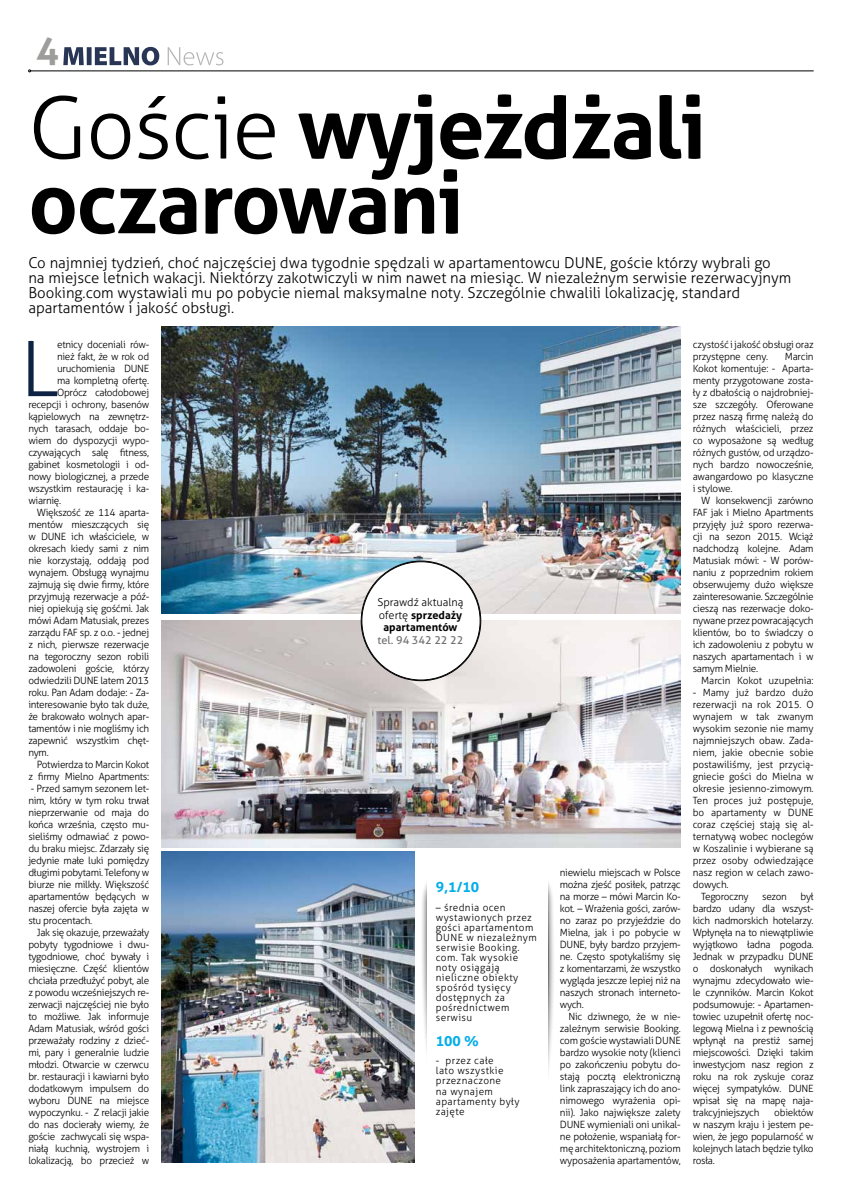
<style>
.page{position:relative;width:842px;height:1191px;background:#fff}
.page>*{position:absolute;margin:0;border:0;box-sizing:border-box;transform-origin:0 0}
.t1{font:700 86px/74.8px "Aller";letter-spacing:-.02em;color:#000}
.t2{font:300 76.6px "Aller";color:#0e2244}
.t3{font:700 38px "Aller";color:#9d9d9c}
.t4{font:300 15px/15px "Aller";color:#000}
.t5{font:700 14px "Aller";color:#00ade9}
.t6{font:300 11px/12.6px "Aller";color:#000;text-align:center}
.t7{font:11px "Aller";color:#706f6f}
.t8{font:300 10px/12px "Aller";letter-spacing:-.03em;color:#000;text-align:justify}
.t9{font:300 10px "Aller";letter-spacing:-.01em;color:#000}
.t10{font:300 10px/10px "Aller";letter-spacing:.04em;color:#000}
.s1{font-weight:300}
.s2{font-weight:700}
</style>
<div class="page">
<hr style="left:31px;top:71px;width:783px;height:1px;background:#000">
<svg style="left:168px;top:47px;width:55px;height:18px"></svg>
<svg style="left:63px;top:47px;width:96px;height:18px"></svg>
<div style="left:420px;top:861px;width:135px;height:298px;background:#000;opacity:.75"></div>
<svg style="left:424px;top:866px;width:130px;height:288px"></svg>
<div style="left:427px;top:855px;width:121px;height:307px;background:#fff"></div>
<img style="left:161px;top:326px;width:520px;height:287px">
<img style="left:161px;top:621px;width:520px;height:227px">
<img style="left:161px;top:851px;width:254px;height:311px">
<div style="left:361px;top:561px;width:119px;height:119px;background:#fff;border-radius:50%"></div>
<h3 class="t3" style="left:36px;top:28px;width:24px">4</h3>
<h1 class="t1" style="left:28px;top:90px;width:680px"><span class="s1">Goście</span> wyjeżdżali oczarowani</h1>
<p class="t4" style="left:28px;top:255px;width:765px">Co najmniej tydzień, choć najczęściej dwa tygodnie spędzali w apartamentowcu DUNE, goście którzy wybrali go<br>na miejsce letnich wakacji. Niektórzy zakotwiczyli w nim nawet na miesiąc. W niezależnym serwisie rezerwacyjnym Booking.com wystawiali mu po pobycie niemal maksymalne noty. Szczególnie chwalili lokalizację, standard apartamentów i jakość obsługi.</p>
<h2 class="t2" style="left:21px;top:323px;width:40px">L</h2>
<p class="t8" style="left:57px;top:338px;width:94px">etnicy doceniali rów-</p>
<p class="t8" style="left:693px;top:338px;width:122px">czystość i jakość obsługi oraz przystępne ceny.</p>
<p class="t8" style="left:57px;top:350px;width:94px">nież fakt, że w rok od</p>
<p class="t8" style="left:57px;top:362px;width:94px">uruchomienia DUNE</p>
<p class="t8" style="left:57px;top:374px;width:94px">ma kompletną ofertę.</p>
<p class="t8" style="left:57px;top:386px;width:94px">Oprócz całodobowej</p>
<p class="t8" style="left:28px;top:398px;width:122px">recepcji i ochrony, basenów</p>
<p class="t8" style="left:28px;top:410px;width:122px">kąpielowych na zewnętrz-</p>
<p class="t8" style="left:28px;top:422px;width:122px">nych tarasach, oddaje bo-</p>
<p class="t8" style="left:28px;top:434px;width:122px">wiem do dyspozycji wypo-</p>
<p class="t8" style="left:28px;top:446px;width:122px">czywających salę fitness,</p>
<p class="t8" style="left:28px;top:458px;width:122px">gabinet kosmetologii i od-</p>
<p class="t8" style="left:28px;top:470px;width:122px">nowy biologicznej, a przede</p>
<p class="t8" style="left:28px;top:482px;width:122px">wszystkim restaurację i ka-</p>
<p class="t8" style="left:28px;top:494px;width:34px">wiarnię.</p>
<p class="t8" style="left:37px;top:506px;width:114px">Większość ze 114 aparta-</p>
<p class="t8" style="left:28px;top:518px;width:122px">mentów mieszczących się</p>
<p class="t8" style="left:28px;top:530px;width:122px">w DUNE ich właściciele, w</p>
<p class="t8" style="left:28px;top:542px;width:122px">okresach kiedy sami z nim</p>
<p class="t8" style="left:28px;top:554px;width:122px">nie korzystają, oddają pod</p>
<p class="t8" style="left:28px;top:566px;width:122px">wynajem. Obsługą wynajmu</p>
<p class="t8" style="left:28px;top:578px;width:122px">zajmują się dwie firmy, które</p>
<p class="t8" style="left:28px;top:590px;width:122px">przyjmują rezerwacje a póź-</p>
<p class="t8" style="left:28px;top:602px;width:122px">niej opiekują się gośćmi. Jak</p>
<p class="t8" style="left:28px;top:614px;width:122px">mówi Adam Matusiak, prezes</p>
<p class="t8" style="left:28px;top:626px;width:122px">zarządu FAF sp. z o.o. - jednej</p>
<p class="t8" style="left:28px;top:638px;width:122px">z nich, pierwsze rezerwacje</p>
<p class="t8" style="left:28px;top:650px;width:122px">na tegoroczny sezon robili</p>
<p class="t8" style="left:28px;top:662px;width:122px">zadowoleni goście, którzy</p>
<p class="t8" style="left:28px;top:674px;width:122px">odwiedzili DUNE latem 2013</p>
<p class="t8" style="left:28px;top:686px;width:122px">roku. Pan Adam dodaje: - Za-</p>
<p class="t8" style="left:28px;top:698px;width:122px">interesowanie było tak duże,</p>
<p class="t8" style="left:28px;top:710px;width:122px">że brakowało wolnych apar-</p>
<p class="t8" style="left:28px;top:722px;width:122px">tamentów i nie mogliśmy ich</p>
<p class="t8" style="left:28px;top:734px;width:122px">zapewnić wszystkim chęt-</p>
<p class="t8" style="left:28px;top:746px;width:22px">nym.</p>
<p class="t8" style="left:37px;top:758px;width:114px">Potwierdza to Marcin Kokot</p>
<p class="t8" style="left:28px;top:770px;width:122px">z firmy Mielno Apartments:</p>
<p class="t8" style="left:28px;top:782px;width:122px">- Przed samym sezonem let&shy;nim, który w tym roku trwał nieprzerwanie od maja do końca września, często mu&shy;sieliśmy odmawiać z powo&shy;du braku miejsc. Zdarzały się jedynie małe luki pomiędzy długimi pobytami. Telefony w biurze nie milkły. Większość apartamentów będących w naszej ofercie była zajęta w stu procentach.</p>
<p class="t8" style="left:28px;top:926px;width:122px;text-indent:8px">Jak się okazuje, przeważały pobyty tygodniowe i dwu&shy;tygodniowe, choć bywały i miesięczne. Część klientów chciała przedłużyć pobyt, ale z powodu wcześniejszych re&shy;zerwacji najczęściej nie było to możliwe. Jak informuje Adam Matusiak, wśród gości przeważały rodziny z dzieć&shy;mi, pary i generalnie ludzie młodzi. Otwarcie w czerwcu br. restauracji i kawiarni było dodatkowym impulsem do wyboru DUNE na miejsce wypoczynku. - Z relacji jakie do nas docierały wiemy, że goście zachwycali się wspa&shy;niałą kuchnią, wystrojem i lokalizacją, bo przecież w</p>
<p class="t8" style="left:693px;top:350px;width:122px;text-indent:92px">Marcin Kokot komentuje: - Aparta&shy;menty przygotowane zosta&shy;ły z dbałością o najdrobniej&shy;sze szczegóły. Oferowane przez naszą firmę należą do różnych właścicieli, przez co wyposażone są według różnych gustów, od urządzo&shy;nych bardzo nowocześnie, awangardowo po klasyczne i stylowe.</p>
<p class="t8" style="left:693px;top:494px;width:122px;text-indent:8px">W konsekwencji zarówno FAF jak i Mielno Apartments przyjęły już sporo rezerwa&shy;cji na sezon 2015. Wciąż nadchodzą kolejne. Adam Matusiak mówi: - W porów&shy;naniu z poprzednim rokiem obserwujemy dużo większe zainteresowanie. Szczególnie cieszą nas rezerwacje doko&shy;nywane przez powracających klientów, bo to świadczy o ich zadowoleniu z pobytu w naszych apartamentach i w samym Mielnie.</p>
<p class="t9" style="left:701px;top:674px;width:114px">Marcin Kokot uzupełnia:</p>
<p class="t9" style="left:693px;top:686px;width:122px">- Mamy już bardzo dużo</p>
<p class="t9" style="left:693px;top:698px;width:122px">rezerwacji na rok 2015. O</p>
<p class="t9" style="left:693px;top:710px;width:122px">wynajem w tak zwanym</p>
<p class="t9" style="left:693px;top:722px;width:122px">wysokim sezonie nie mamy</p>
<p class="t9" style="left:693px;top:734px;width:122px">najmniejszych obaw. Zada-</p>
<p class="t9" style="left:693px;top:746px;width:122px">niem, jakie obecnie sobie</p>
<p class="t9" style="left:693px;top:758px;width:122px">postawiliśmy, jest przycią-</p>
<p class="t9" style="left:693px;top:770px;width:122px">gniecie gości do Mielna w</p>
<p class="t9" style="left:693px;top:782px;width:122px">okresie jesienno-zimowym.</p>
<p class="t9" style="left:693px;top:794px;width:122px">Ten proces już postępuje,</p>
<p class="t9" style="left:693px;top:806px;width:122px">bo apartamenty w DUNE</p>
<p class="t9" style="left:693px;top:818px;width:122px">coraz częściej stają się al-</p>
<p class="t9" style="left:693px;top:830px;width:122px">ternatywą wobec noclegów</p>
<p class="t9" style="left:693px;top:842px;width:122px">w Koszalinie i wybierane są</p>
<p class="t9" style="left:693px;top:854px;width:122px">przez osoby odwiedzające</p>
<p class="t9" style="left:693px;top:866px;width:122px">nasz region w celach zawo-</p>
<p class="t8" style="left:693px;top:878px;width:37px">dowych.</p>
<p class="t8" style="left:701px;top:890px;width:49px">Tegoroczny</p>
<p class="t8" style="left:762px;top:890px;width:26px">sezon</p>
<p class="t6" style="left:377px;top:596px;width:88px">Sprawdź aktualną ofertę <span class="s2">sprzedaży apartamentów</span></p>
<p class="t7" style="left:378px;top:633px;width:87px">tel. 94 342 22 22</p>
<p class="t8" style="left:560px;top:866px;width:122px">niewielu miejscach w Polsce można zjeść posiłek, patrząc na morze – mówi Marcin Ko&shy;kot. – Wrażenia gości, zarów&shy;no zaraz po przyjeździe do Mielna, jak i po pobycie w DUNE, były bardzo przyjem&shy;ne. Często spotykaliśmy się z komentarzami, że wszystko wygląda jeszcze lepiej niż na naszych stronach interneto&shy;wych.</p>
<p class="t8" style="left:560px;top:1010px;width:122px;text-indent:8px">Nic dziwnego, że w nie&shy;zależnym serwisie Booking. com goście wystawiali DUNE bardzo wysokie noty (klienci po zakończeniu pobytu do&shy;stają pocztą elektroniczną link zapraszający ich do ano&shy;nimowego wyrażenia opi&shy;nii). Jako największe zalety DUNE wymieniali oni unikal&shy;ne położenie, wspaniałą for&shy;mę architektoniczną, poziom wyposażenia apartamentów,</p>
<h3 class="t5" style="left:436px;top:878px;width:45px">9,1/10</h3>
<p class="t10" style="left:436px;top:902px;width:102px">– średnia ocen wystawionych przez gości apartamentom<br>DUNE w niezależnym serwisie Booking. com. Tak wysokie noty osiągają nieliczne obiekty spośród tysięcy dostępnych za pośrednictwem serwisu</p>
<h3 class="t5" style="left:436px;top:1032px;width:44px">100 %</h3>
<p class="t10" style="left:436px;top:1056px;width:85px">- przez całe<br>lato wszystkie przeznaczone<br>na wynajem apartamenty były zajęte</p>
<p class="t8" style="left:693px;top:890px;width:122px;text-indent:108px">był bardzo udany dla wszyst&shy;kich nadmorskich hotelarzy.<br>Wpłynęła na to niewątpliwie wyjątkowo ładna pogoda.<br>Jednak w przypadku DUNE o doskonałych wynikach wynajmu zdecydowało wie&shy;le czynników. Marcin Kokot podsumowuje: - Apartamen&shy;towiec uzupełnił ofertę noc&shy;legową Mielna i z pewnością wpłynął na prestiż samej miejscowości. Dzięki takim inwestycjom nasz region z roku na rok zyskuje coraz więcej sympatyków. DUNE wpisał się na mapę naja&shy;trakcyjniejszych</p>
<p class="t8" style="left:693px;top:1106px;width:122px;text-indent:82px">obiektów w naszym kraju i jestem pe&shy;wien, że jego popularność w kolejnych latach będzie tylko rosła.</p>
</div>
